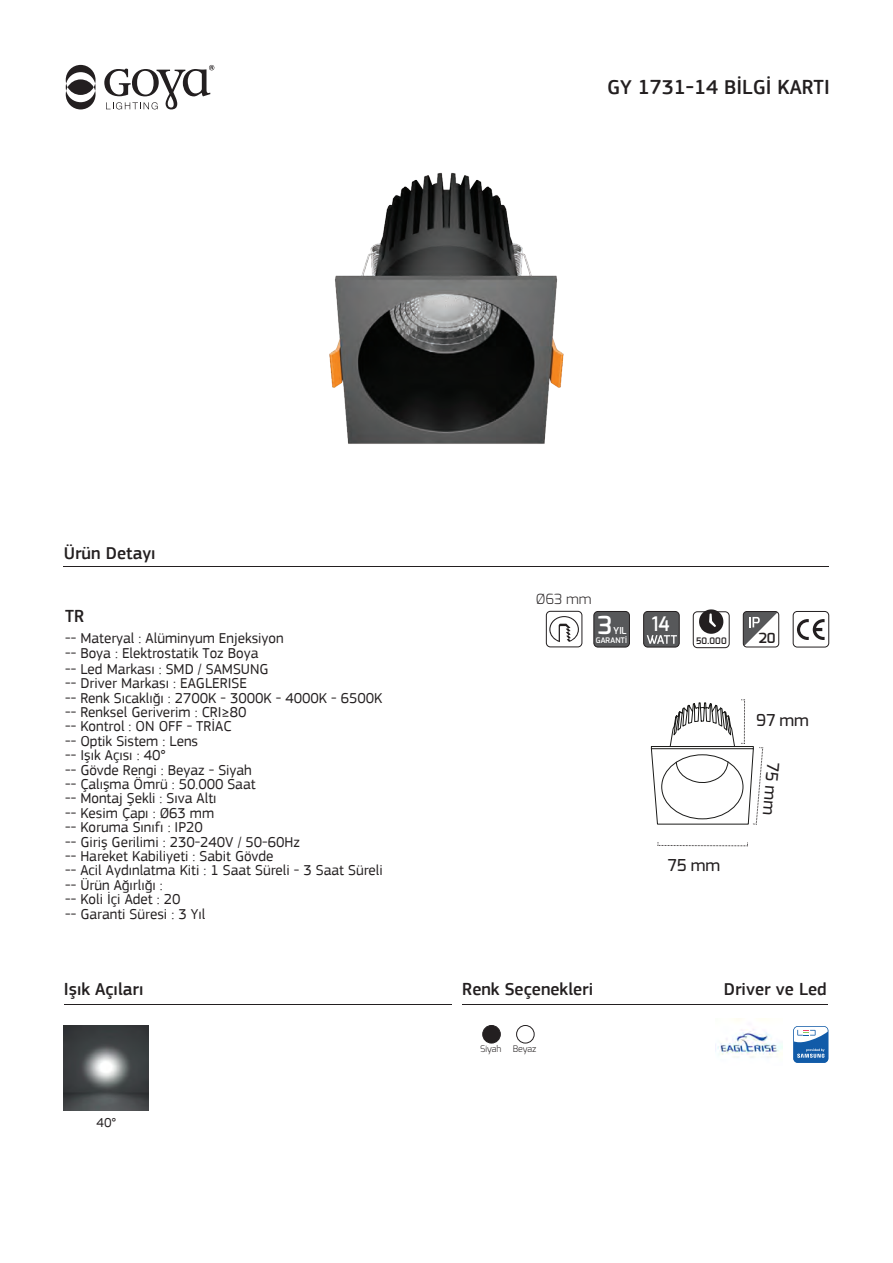
<style>
.page{position:relative;width:893px;height:1263px;background:#fff}
.page>*{position:absolute;margin:0;border:0;box-sizing:border-box;transform-origin:0 0}
.t1{font:600 24.9px "Exo";color:#fff}
.t2{font:500 21px "PF Square Sans Pro";color:#231f20}
.t3{font:600 19.95px "Exo";color:#fff;scale:.89 1}
.t4{font:500 18px "PF Square Sans Pro";color:#231f20}
.t5{font:500 16.35px "Exo";letter-spacing:-.005em;color:#231f20}
.t6{font:15px/14.4px "PF Square Sans Pro";color:#231f20}
.t7{font:300 13.95px "Exo";color:#231f20}
.t8{font:600 13.95px "Exo";color:#231f20}
.t9{font:13.5px "PF Square Sans Pro";color:#231f20}
.t10{font:600 9.45px "Exo";color:#fff}
.t11{font:300 9px "Exo";color:#231f20}
.t12{font:600 9px "Exo";color:#231f20}
.t13{font:600 7.65px "Exo";color:#fff}
</style>
<div class="page">
<hr style="left:64px;top:1004px;width:387px;height:1px;background:#231f20">
<hr style="left:64px;top:566px;width:765px;height:1px;background:#231f20">
<hr style="left:462px;top:1004px;width:366px;height:1px;background:#231f20">
<svg style="left:66px;top:65px;width:30px;height:44px"></svg>
<svg style="left:104px;top:65px;width:110px;height:44px"></svg>
<div style="left:516px;top:1025px;width:18px;height:18px;border:1px solid #231f20;border-radius:50%"></div>
<div style="left:483px;top:1025px;width:17px;height:18px;background:#231f20;border-radius:50%"></div>
<div style="left:482px;top:1025px;width:19px;height:18px;border:1px solid #231f20;border-radius:50%"></div>
<div style="left:546px;top:611px;width:36px;height:36px;border:1px solid #231f20;border-radius:4px"></div>
<svg style="left:549px;top:616px;width:30px;height:26px"></svg>
<div style="left:644px;top:611px;width:35px;height:36px;background:#57585a;border-radius:4px"></div>
<div style="left:643px;top:611px;width:37px;height:36px;border:1px solid #231f20;border-radius:4px"></div>
<svg style="left:647px;top:635px;width:30px;height:9px"></svg>
<div style="left:793px;top:611px;width:36px;height:36px;border:1px solid #231f20;border-radius:4px"></div>
<svg style="left:797px;top:619px;width:28px;height:21px"></svg>
<div style="left:743px;top:611px;width:36px;height:36px;border:1px solid #231f20;border-radius:4px"></div>
<svg style="left:743px;top:611px;width:34px;height:35px"></svg>
<div style="left:594px;top:611px;width:35px;height:36px;background:#57585a;border-radius:4px"></div>
<div style="left:593px;top:611px;width:37px;height:36px;border:1px solid #231f20;border-radius:4px"></div>
<img style="left:64px;top:1025px;width:84px;height:85px">
<svg style="left:657px;top:842px;width:91px;height:4px"></svg>
<svg style="left:651px;top:699px;width:112px;height:126px"></svg>
<img style="left:329px;top:172px;width:235px;height:272px">
<svg style="left:699px;top:609px;width:25px;height:25px"></svg>
<div style="left:693px;top:611px;width:36px;height:37px;border:1px solid #231f20;border-radius:4px"></div>
<svg style="left:793px;top:1026px;width:35px;height:37px"></svg>
<img style="left:717px;top:1019px;width:66px;height:39px">
<h2 class="t2" style="left:607px;top:75px;width:224px">GY 1731-14 BİLGİ KARTI</h2>
<p class="t4" style="left:64px;top:543px;width:93px">Ürün Detayı</p>
<p class="t4" style="left:65px;top:606px;width:21px">TR</p>
<p class="t6" style="left:65px;top:630px;width:220px;line-height:15.5px">-- Materyal : Alüminyum Enjeksiyon -- Boya : Elektrostatik Toz Boya<br>-- Led Markası : SMD / SAMSUNG</p>
<p class="t6" style="left:65px;top:676px;width:319px">-- Driver Markası : EAGLERISE<br>-- Renk Sıcaklığı : 2700K - 3000K - 4000K - 6500K -- Renksel Geriverim : CRI≥80<br>-- Kontrol : ON OFF - TRİAC<br>-- Optik Sistem : Lens<br>-- Işık Açısı : 40°<br>-- Gövde Rengi : Beyaz - Siyah<br>-- Çalışma Ömrü : 50.000 Saat<br>-- Montaj Şekli : Sıva Altı<br>-- Kesim Çapı : Ø63 mm<br>-- Koruma Sınıfı : IP20<br>-- Giriş Gerilimi : 230-240V / 50-60Hz<br>-- Hareket Kabiliyeti : Sabit Gövde<br>-- Acil Aydınlatma Kiti : 1 Saat Süreli - 3 Saat Süreli -- Ürün Ağırlığı :<br>-- Koli İçi Adet : 20<br>-- Garanti Süresi : 3 Yıl</p>
<p class="t7" style="left:536px;top:590px;width:57px">Ø63 mm</p>
<h1 class="t1" style="left:598px;top:609px;width:16px">3</h1>
<p class="t10" style="left:613px;top:624px;width:15px">YIL</p>
<h3 class="t3" style="left:652px;top:611px;width:21px">14</h3>
<p class="t13" style="left:596px;top:635px;width:33px">GARANTİ</p>
<p class="t8" style="left:759px;top:629px;width:19px">20</p>
<p class="t12" style="left:696px;top:634px;width:32px">50.000</p>
<p class="t5" style="left:756px;top:710px;width:54px">97 mm</p>
<p class="t5" style="left:668px;top:854px;width:54px">75 mm</p>
<p class="t5" style="left:784px;top:764px;width:54px;rotate:95deg">75 mm</p>
<p class="t4" style="left:64px;top:979px;width:81px">Işık Açıları</p>
<p class="t4" style="left:462px;top:979px;width:132px">Renk Seçenekleri</p>
<p class="t4" style="left:724px;top:979px;width:104px">Driver ve Led</p>
<p class="t9" style="left:97px;top:1115px;width:21px">40°</p>
<p class="t11" style="left:480px;top:1043px;width:23px">Siyah</p>
<p class="t11" style="left:513px;top:1043px;width:25px">Beyaz</p>
</div>
